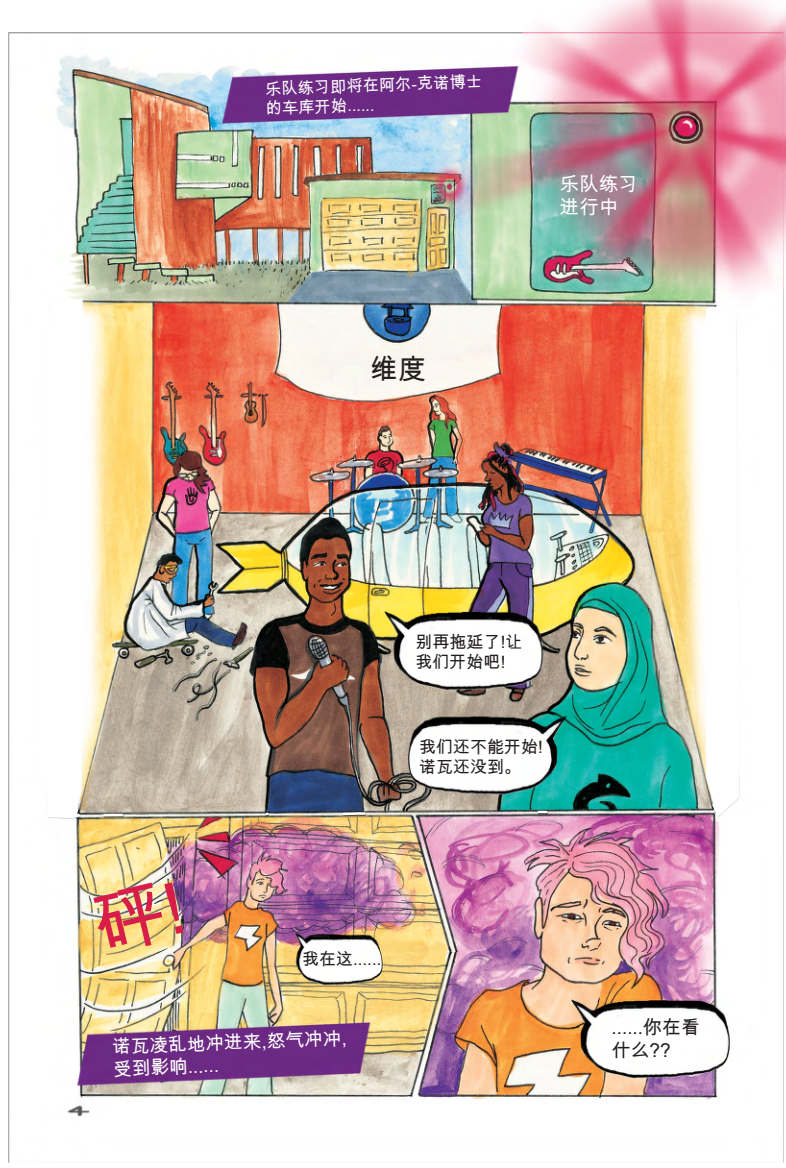
<style>
.page{position:relative;width:786px;height:1168px;background:#fff}
.page>*{position:absolute;margin:0;border:0;box-sizing:border-box;transform-origin:0 0}
.t1{font:28px "Arial Unicode MS";color:#231f20}
.t2{font:19.6px/23.5px "Arial Unicode MS";color:#fff}
.t3{font:19px/22.8px "Arial Unicode MS";color:#231f20}
.t4{font:18.7px/22.5px "Arial Unicode MS";color:#fff}
.t5{font:17px/20.4px "Arial Unicode MS";color:#231f20}
.t6{font:16.3px/19.5px "Arial Unicode MS";color:#fff}
</style>
<div class="page">
<img style="left:8px;top:0;width:778px;height:1163px">
<img style="left:90px;top:881px;width:94px;height:75px">
<p class="t6" style="left:265px;top:79px;width:218px;rotate:-2deg">乐队练习即将在阿尔-克诺博士的车库开始......</p>
<h1 class="t1" style="left:370px;top:349px;width:58px">维度</h1>
<p class="t2" style="left:560px;top:172px;width:80px">乐队练习进行中</p>
<p class="t5" style="left:415px;top:631px;width:108px">别再拖延了!让我们开始吧!</p>
<p class="t5" style="left:419px;top:736px;width:125px">我们还不能开始!诺瓦还没到。</p>
<p class="t5" style="left:302px;top:949px;width:81px">我在这......</p>
<p class="t4" style="left:112px;top:1035px;width:236px;rotate:-2deg">诺瓦凌乱地冲进来,怒气冲冲,受到影响......</p>
<p class="t3" style="left:611px;top:1016px;width:90px">......你在看什么??</p>
</div>
